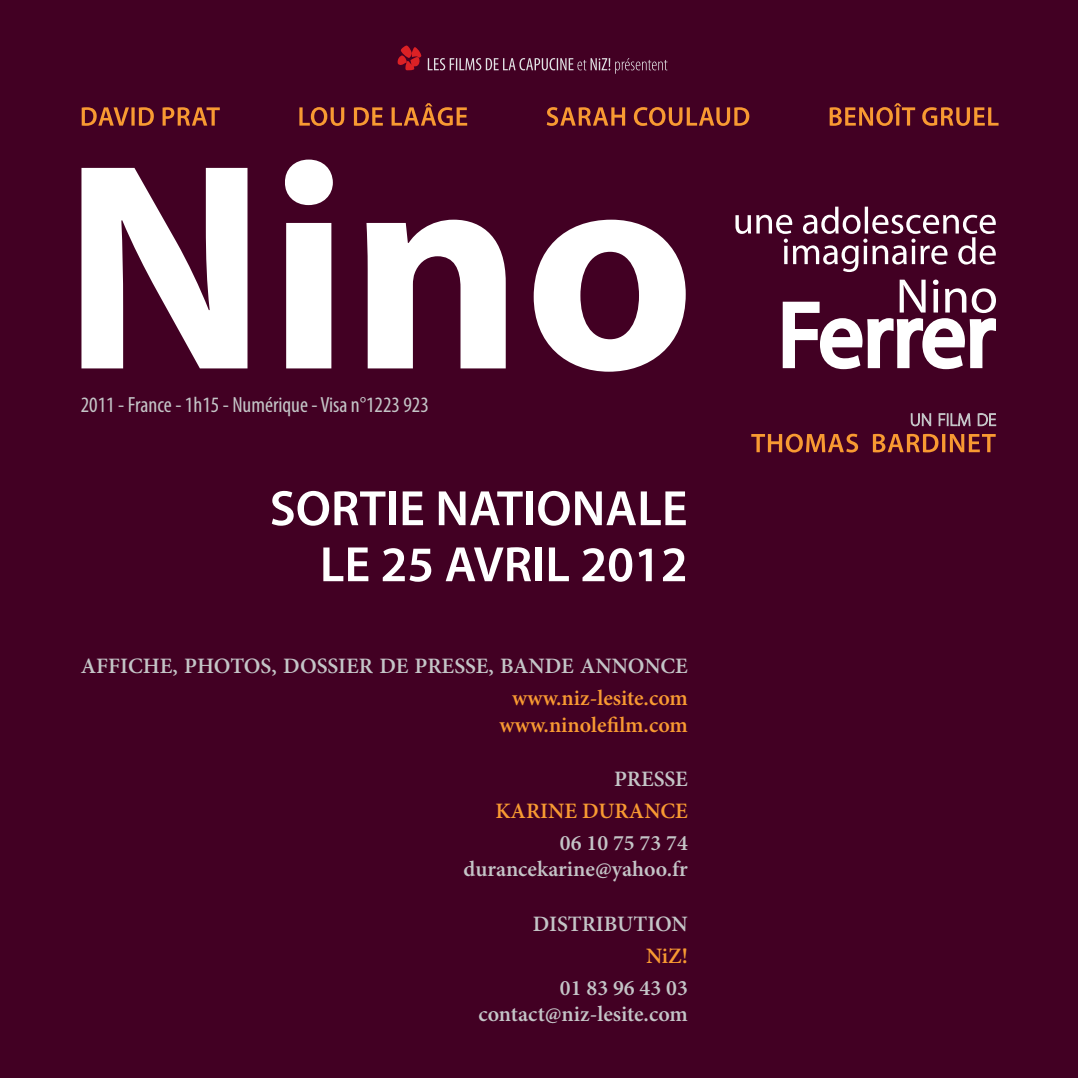
<style>
.page{position:relative;width:1078px;height:1078px;background:#fff}
.page>*{position:absolute;margin:0;border:0;box-sizing:border-box;transform-origin:0 0}
.t1{font:600 50px/56px "Myriad Pro";color:#fff;text-align:right}
.t2{font:600 22px/26px "Minion Pro";color:#c4c5c7;text-align:right}
.t3{font:600 22px/26.4px "Minion Pro";color:#f89a32;text-align:center}
.t4{font:condensed 22px "Myriad Pro";color:#c4c5c7}
</style>
<div class="page">
<div style="left:0;top:0;width:1077px;height:1077px;background:#420023"></div>
<svg style="left:397px;top:46px;width:24px;height:24px"></svg>
<svg style="left:427px;top:58px;width:240px;height:16px"></svg>
<svg style="left:82px;top:103px;width:916px;height:23px"></svg>
<svg style="left:782px;top:279px;width:214px;height:91px"></svg>
<svg style="left:81px;top:159px;width:604px;height:212px"></svg>
<svg style="left:735px;top:206px;width:260px;height:66px"></svg>
<svg style="left:751px;top:413px;width:244px;height:39px"></svg>
<p class="t4" style="left:81px;top:391px;width:349px">2011 - France - 1h15 - Numérique - Visa n°1223 923</p>
<h1 class="t1" style="left:270px;top:479px;width:419px">SORTIE NATIONALE<br>LE 25 AVRIL 2012</h1>
<p class="t2" style="left:81px;top:654px;width:608px">AFFICHE, PHOTOS, DOSSIER DE PRESSE, BANDE ANNONCE</p>
<p class="t3" style="left:499px;top:685px;width:190px">www.niz-lesite.com www.ninolefilm.com</p>
<p class="t2" style="left:614px;top:766px;width:75px">PRESSE</p>
<p class="t3" style="left:495px;top:798px;width:194px">KARINE DURANCE</p>
<p class="t2" style="left:463px;top:830px;width:226px">06 10 75 73 74 durancekarine@yahoo.fr</p>
<p class="t2" style="left:532px;top:911px;width:157px">DISTRIBUTION</p>
<p class="t3" style="left:646px;top:943px;width:43px">NiZ!</p>
<p class="t2" style="left:478px;top:975px;width:211px">01 83 96 43 03 contact@niz-lesite.com</p>
</div>
